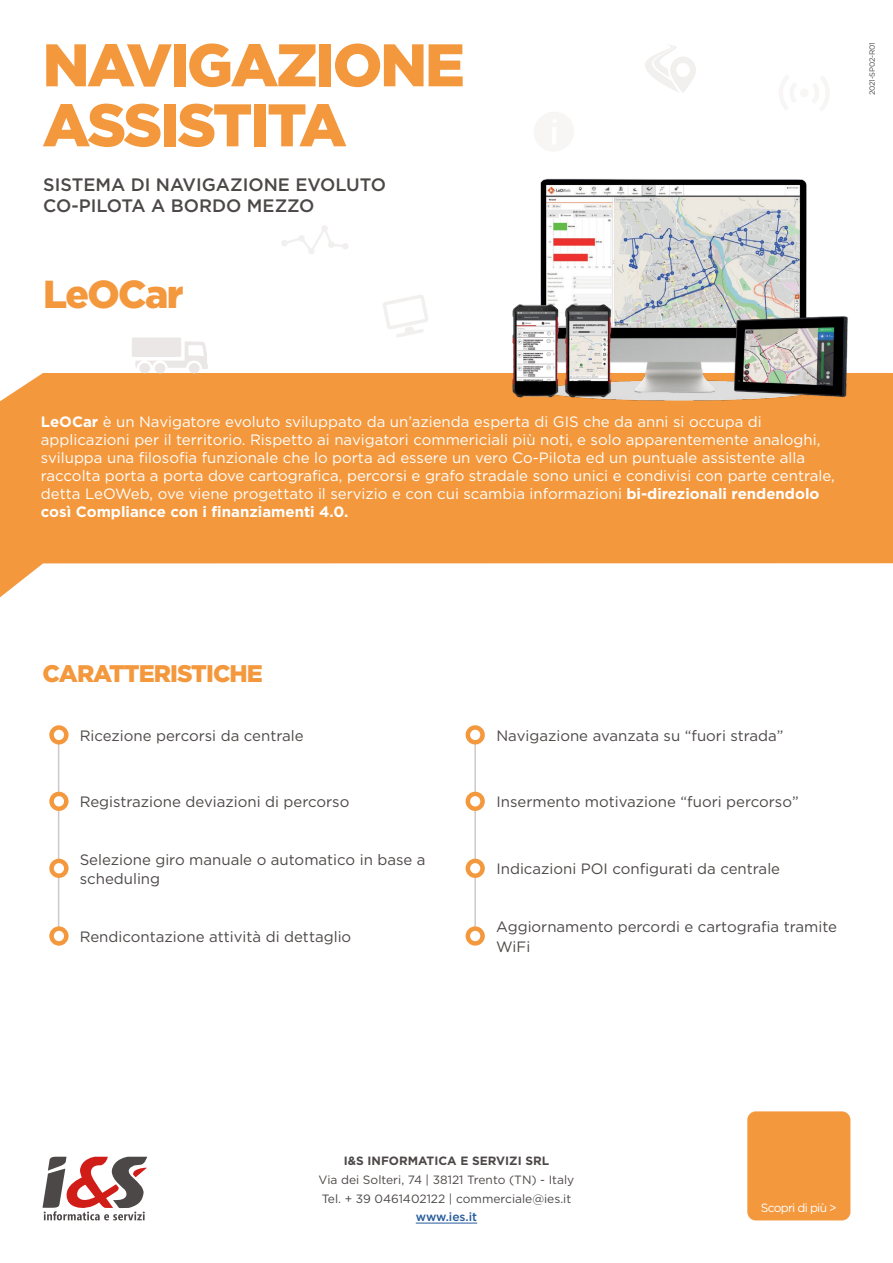
<style>
.page{position:relative;width:893px;height:1263px;background:#fff}
.page>*{position:absolute;margin:0;border:0;box-sizing:border-box;transform-origin:0 0}
.t1{font:900 60px/60px "Gotham";letter-spacing:-.04em;color:#f4983d}
.t2{font:900 39px "Gotham";letter-spacing:-.04em;color:#f4983d}
.t3{font:900 24px "Gotham";letter-spacing:-.04em;color:#f4983d}
.t4{font:500 18px/21.6px "Gotham";color:#4c4847}
.t5{font:15px/18px "Gotham";color:#fff}
.t6{font:15px/19.5px "Gotham";color:#4c4847}
.t7{font:12px/18.6px "Gotham";color:#4c4847}
.t8{font:700 12px "Gotham";color:#4c4847}
.t9{font:12px "Gotham";letter-spacing:-.06em;color:#fff}
.t10{font:500 12px "Gotham";color:#275b9b}
.t11{font:7.5px "Gotham";letter-spacing:-.04em;color:#4c4847}
.s1{font-weight:700}
</style>
<div class="page">
<svg style="left:0;top:373px;width:893px;height:224px;fill:#f4983d"></svg>
<hr style="left:58px;top:743px;width:1px;height:203px;background:#ccc9c8">
<svg style="left:49px;top:725px;width:20px;height:19px"></svg>
<div style="left:54px;top:730px;width:10px;height:10px;background:#fff;border-radius:50%"></div>
<svg style="left:49px;top:792px;width:20px;height:19px"></svg>
<div style="left:54px;top:796px;width:10px;height:10px;background:#fff;border-radius:50%"></div>
<svg style="left:49px;top:859px;width:20px;height:19px"></svg>
<div style="left:54px;top:863px;width:10px;height:10px;background:#fff;border-radius:50%"></div>
<svg style="left:49px;top:926px;width:20px;height:20px"></svg>
<div style="left:54px;top:931px;width:10px;height:10px;background:#fff;border-radius:50%"></div>
<hr style="left:474px;top:741px;width:2px;height:195px;background:#ccc9c8">
<svg style="left:466px;top:926px;width:19px;height:20px"></svg>
<div style="left:470px;top:931px;width:10px;height:10px;background:#fff;border-radius:50%"></div>
<svg style="left:466px;top:859px;width:19px;height:19px"></svg>
<div style="left:470px;top:863px;width:10px;height:10px;background:#fff;border-radius:50%"></div>
<svg style="left:466px;top:792px;width:19px;height:19px"></svg>
<div style="left:470px;top:796px;width:10px;height:10px;background:#fff;border-radius:50%"></div>
<svg style="left:466px;top:725px;width:19px;height:19px"></svg>
<div style="left:470px;top:730px;width:10px;height:10px;background:#fff;border-radius:50%"></div>
<svg style="left:43px;top:1157px;width:104px;height:63px"></svg>
<div style="left:747px;top:1111px;width:103px;height:109px;background:#f4983d;border-radius:9px"></div>
<hr style="left:416px;top:1223px;width:61px;height:1px;background:#275b9b">
<div style="left:132px;top:337px;width:49px;height:20px;background:#e5e1e0;border-radius:2px"></div>
<svg style="left:135px;top:341px;width:73px;height:32px"></svg>
<svg style="left:645px;top:45px;width:51px;height:48px"></svg>
<svg style="left:383px;top:295px;width:45px;height:42px"></svg>
<svg style="left:281px;top:225px;width:67px;height:29px"></svg>
<img style="left:507px;top:178px;width:348px;height:249px">
<h1 class="t1" style="left:43px;top:34px;width:424px">NAVIGAZIONE<br>ASSISTITA</h1>
<p class="t4" style="left:43px;top:173px;width:344px">SISTEMA DI NAVIGAZIONE EVOLUTO<br>CO-PILOTA A BORDO MEZZO</p>
<h2 class="t2" style="left:43px;top:271px;width:142px">LeOCar</h2>
<p class="t11" style="left:867px;top:95px;width:54px;rotate:-90deg">2021-SP02-R01</p>
<p class="t5" style="left:41px;top:412px;width:795px"><span class="s1">LeOCar</span> è un Navigatore evoluto sviluppato da un’azienda esperta di GIS che da anni si occupa di applicazioni per il territorio. Rispetto ai navigatori commericiali più noti, e solo apparentemente analoghi, sviluppa una filosofia funzionale che lo porta ad essere un vero Co-Pilota ed un puntuale assistente alla raccolta porta a porta dove cartografica, percorsi e grafo stradale sono unici e condivisi con parte centrale, detta LeOWeb, ove viene progettato il servizio e con cui scambia informazioni <span class="s1">bi-direzionali rendendolo così Compliance con i finanziamenti 4.0.</span></p>
<h3 class="t3" style="left:43px;top:660px;width:222px">CARATTERISTICHE</h3>
<p class="t6" style="left:80px;top:725px;width:225px">Ricezione percorsi da centrale</p>
<p class="t6" style="left:80px;top:792px;width:271px">Registrazione deviazioni di percorso</p>
<p class="t6" style="left:80px;top:849px;width:347px">Selezione giro manuale o automatico in base a scheduling</p>
<p class="t6" style="left:496px;top:725px;width:289px">Navigazione avanzata su “fuori strada”</p>
<p class="t6" style="left:496px;top:792px;width:304px">Insermento motivazione “fuori percorso”</p>
<p class="t6" style="left:496px;top:859px;width:285px">Indicazioni POI configurati da centrale</p>
<p class="t6" style="left:80px;top:927px;width:273px">Rendicontazione attività di dettaglio</p>
<p class="t6" style="left:496px;top:917px;width:342px">Aggiornamento percordi e cartografia tramite<br>WiFi</p>
<p class="t8" style="left:344px;top:1154px;width:207px">I&amp;S INFORMATICA E SERVIZI SRL</p>
<p class="t7" style="left:319px;top:1170px;width:257px">Via dei Solteri, 74 | 38121 Trento (TN) - Italy<br>Tel. + 39 0461402122 | commerciale@ies.it</p>
<p class="t10" style="left:416px;top:1210px;width:63px">www.ies.it</p>
<p class="t9" style="left:761px;top:1200px;width:77px">Scopri di più &gt;</p>
</div>
